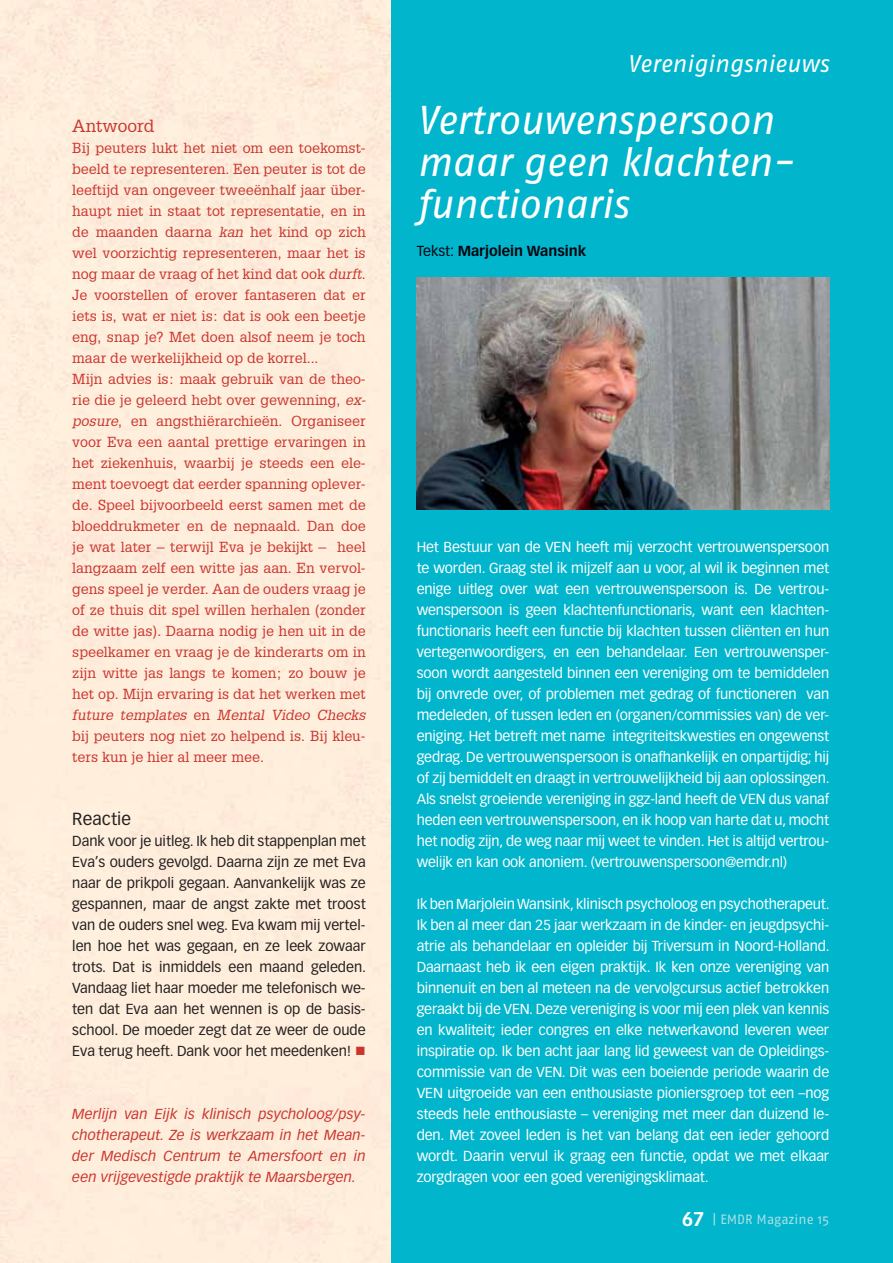
<style>
.page{position:relative;width:893px;height:1263px;background:#fff}
.page>*{position:absolute;margin:0;border:0;box-sizing:border-box;transform-origin:0 0}
.t1{font:italic 40.2px/42px "Fago No";letter-spacing:-.01em;color:#fff}
.t2{font:italic 24px "Fago No";color:#fff}
.t3{font:17.25px "Glypha";color:#ca352e}
.t4{font:17.25px "Vectora LH";letter-spacing:.01em;color:#231f20}
.t5{font:14.25px/21px "Vectora LH";letter-spacing:-.01em;color:#fff;text-align:justify}
.t6{font:14.25px/21px "Glypha";color:#ca352e}
.t7{font:14.25px/21px "Vectora LH";color:#231f20;text-align:justify}
.t8{font:italic 14.25px/21px "Vectora LH";letter-spacing:.01em;color:#ca352e;text-align:justify}
.t9{font:700 14.25px "Vectora LH";color:#000610}
.t10{font:13.5px "Fago No";color:#abdee6}
.s1{font-style:italic}
.s2{font-weight:400}
.s3{font-family:"Vectora LH";font-weight:700;font-size:19.5px;color:#fff}
</style>
<div class="page">
<div style="left:391px;top:0;width:502px;height:1263px;background:#00b5cc"></div>
<img style="left:417px;top:277px;width:412px;height:233px">
<svg style="left:356px;top:1046px;width:8px;height:9px"></svg>
<p class="t3" style="left:72px;top:119px;width:84px">Antwoord</p>
<p class="t6" style="left:72px;top:138px;width:295px">Bij peuters lukt het niet om een toekomst&shy;beeld te representeren. Een peuter is tot de leeftijd van ongeveer tweeënhalf jaar über&shy;haupt niet in staat tot representatie, en in de maanden daarna <span class="s1">kan</span> het kind op zich wel voorzichtig representeren, maar het is nog maar de vraag of het kind dat ook <span class="s1">durft</span>.<br>Je voorstellen of erover fantaseren dat er iets is, wat er niet is: dat is ook een beetje eng, snap je? Met doen alsof neem je toch maar de werkelijkheid op de korrel...<br>Mijn advies is: maak gebruik van de theo&shy;rie die je geleerd hebt over gewenning, <span class="s1">ex&shy;posure</span>, en angsthiërarchieën. Organiseer voor Eva een aantal prettige ervaringen in het ziekenhuis, waarbij je steeds een ele&shy;ment toevoegt dat eerder spanning oplever&shy;de. Speel bijvoorbeeld eerst samen met de bloeddrukmeter en de nepnaald. Dan doe je wat later – terwijl Eva je bekijkt – heel langzaam zelf een witte jas aan. En vervol&shy;gens speel je verder. Aan de ouders vraag je of ze thuis dit spel willen herhalen (zonder de witte jas). Daarna nodig je hen uit in de speelkamer en vraag je de kinderarts om in zijn witte jas langs te komen; zo bouw je het op. Mijn ervaring is dat het werken met <span class="s1">future templates</span> en <span class="s1">Mental Video Checks </span>bij peuters nog niet zo helpend is. Bij kleu&shy;ters kun je hier al meer mee.</p>
<p class="t4" style="left:72px;top:811px;width:60px">Reactie</p>
<p class="t7" style="left:72px;top:831px;width:295px">Dank voor je uitleg. Ik heb dit stappenplan met Eva’s ouders gevolgd. Daarna zijn ze met Eva naar de prikpoli gegaan. Aanvankelijk was ze gespannen, maar de angst zakte met troost van de ouders snel weg. Eva kwam mij vertel&shy;len hoe het was gegaan, en ze leek zowaar trots. Dat is inmiddels een maand geleden.<br>Vandaag liet haar moeder me telefonisch we&shy;ten dat Eva aan het wennen is op de basis&shy;school. De moeder zegt dat ze weer de oude Eva terug heeft. Dank voor het meedenken!</p>
<p class="t8" style="left:72px;top:1104px;width:295px">Merlijn van Eijk is klinisch psycholoog/psy&shy;chotherapeut. Ze is werkzaam in het Mean&shy;der Medisch Centrum te Amersfoort en in een vrijgevestigde praktijk te Maarsbergen.</p>
<h2 class="t2" style="left:628px;top:53px;width:203px">Verenigingsnieuws</h2>
<h1 class="t1" style="left:417px;top:102px;width:379px">Vertrouwenspersoon maar geen klachten&shy;functionaris</h1>
<p class="t9" style="left:417px;top:244px;width:171px"><span class="s2">Tekst:</span> Marjolein Wansink</p>
<p class="t5" style="left:417px;top:537px;width:414px">Het Bestuur van de VEN heeft mij verzocht vertrouwenspersoon te worden. Graag stel ik mijzelf aan u voor, al wil ik beginnen met enige uitleg over wat een vertrouwenspersoon is. De vertrou&shy;wenspersoon is geen klachtenfunctionaris, want een klachten&shy;functionaris heeft een functie bij klachten tussen cliënten en hun vertegenwoordigers, en een behandelaar. Een vertrouwensper&shy;soon wordt aangesteld binnen een vereniging om te bemiddelen bij onvrede over, of problemen met gedrag of functioneren van medeleden, of tussen leden en (organen/commissies van) de ver&shy;eniging. Het betreft met name integriteitskwesties en ongewenst gedrag. De vertrouwenspersoon is onafhankelijk en onpartijdig; hij of zij bemiddelt en draagt in vertrouwelijkheid bij aan oplossingen.<br>Als snelst groeiende vereniging in ggz-land heeft de VEN dus vanaf heden een vertrouwenspersoon, en ik hoop van harte dat u, mocht het nodig zijn, de weg naar mij weet te vinden. Het is altijd vertrou&shy;welijk en kan ook anoniem. (vertrouwenspersoon@emdr.nl)</p>
<p class="t5" style="left:417px;top:894px;width:415px">Ik ben Marjolein Wansink, klinisch psycholoog en psychotherapeut.<br>Ik ben al meer dan 25 jaar werkzaam in de kinder- en jeugdpsychi&shy;atrie als behandelaar en opleider bij Triversum in Noord-Holland.<br>Daarnaast heb ik een eigen praktijk. Ik ken onze vereniging van binnenuit en ben al meteen na de vervolgcursus actief betrokken geraakt bij de VEN. Deze vereniging is voor mij een plek van kennis en kwaliteit; ieder congres en elke netwerkavond leveren weer inspiratie op. Ik ben acht jaar lang lid geweest van de Opleidings&shy;commissie van de VEN. Dit was een boeiende periode waarin de VEN uitgroeide van een enthousiaste pioniersgroep tot een –nog steeds hele enthousiaste – vereniging met meer dan duizend le&shy;den. Met zoveel leden is het van belang dat een ieder gehoord wordt. Daarin vervul ik graag een functie, opdat we met elkaar zorgdragen voor een goed verenigingsklimaat.</p>
<p class="t10" style="left:682px;top:1213px;width:149px"><span class="s3">67</span> | EMDR Magazine 15</p>
</div>
